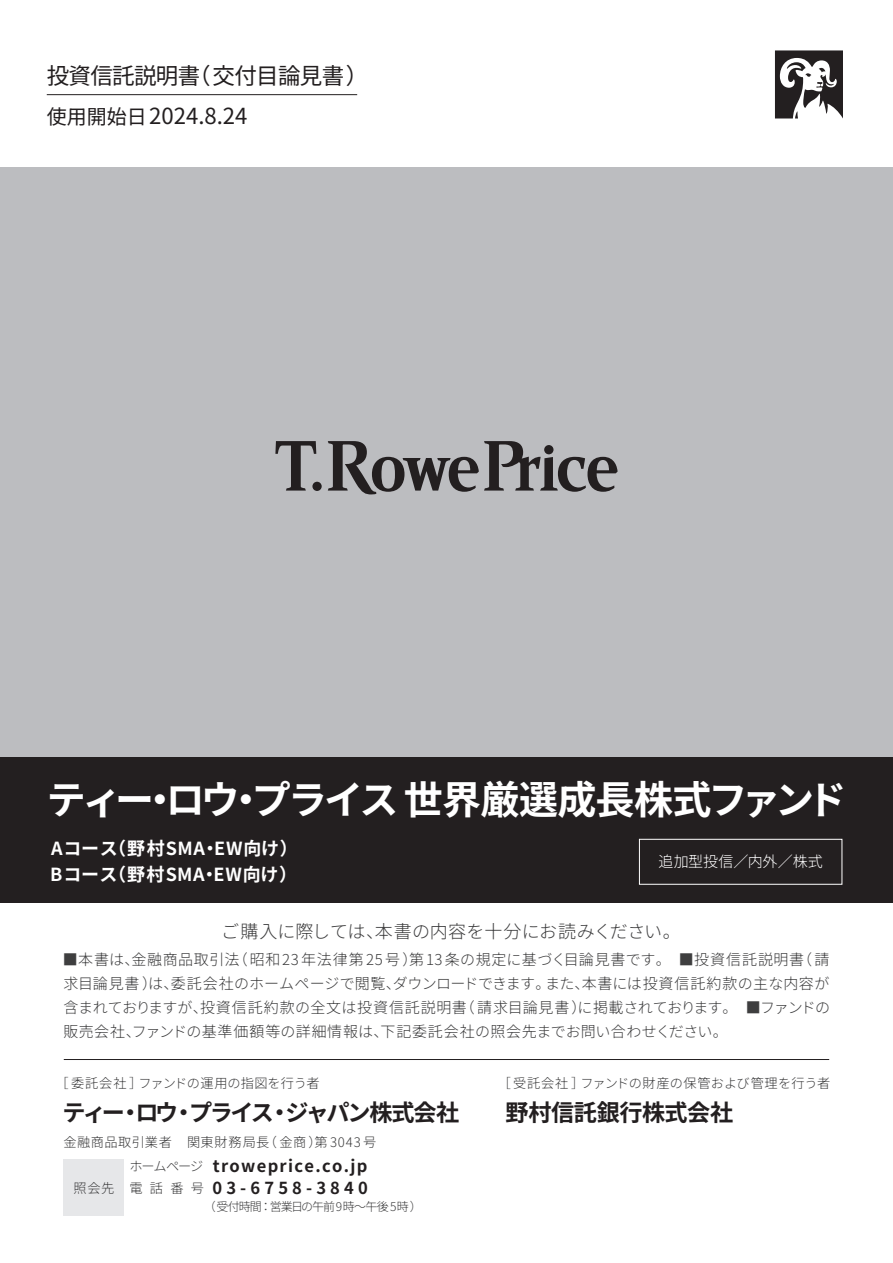
<style>
.page{position:relative;width:893px;height:1263px;background:#fff}
.page>*{position:absolute;margin:0;border:0;box-sizing:border-box;transform-origin:0 0}
.t1{font:700 39px "Noto Sans JP";letter-spacing:-.075em;color:#fff}
.t2{font:700 23.1px "Noto Sans JP";letter-spacing:-.105em;color:#231f20}
.t3{font:700 23.1px "Noto Sans JP";letter-spacing:-.015em;color:#231f20}
.t4{font:22.5px "Noto Sans JP";letter-spacing:-.03em;color:#231f20}
.t5{font:22.2px "Noto Sans JP";color:#231f20}
.t6{font:700 18px/25.2px "Noto Sans JP";letter-spacing:.035em;color:#fff}
.t7{font:300 18px "Noto Sans JP";color:#3e3e3f}
.t8{font:700 16.5px/22px "Noto Sans JP";letter-spacing:.08em;color:#231f20}
.t9{font:300 15px/24px "Noto Sans JP";letter-spacing:.02em;color:#3e3e3f;text-align:justify}
.t10{font:300 15px "Noto Sans JP";color:#fff}
.t11{font:300 13.2px "Noto Sans JP";letter-spacing:.025em;color:#3e3e3f}
.t12{font:300 13.2px "Noto Sans JP";letter-spacing:.045em;color:#3e3e3f}
.t13{font:300 13.2px "Noto Sans JP";color:#3e3e3f}
.t14{font:300 13.2px/21.5px "Noto Sans JP";letter-spacing:-.065em;color:#3e3e3f}
.t15{font:300 12px "Noto Sans JP";letter-spacing:-.07em;color:#3e3e3f}
.s1{font-size:19.95px}
</style>
<div class="page">
<div style="left:0;top:167px;width:893px;height:590px;background:#bcbdc0"></div>
<svg style="left:775px;top:50px;width:68px;height:68px"></svg>
<div style="left:0;top:757px;width:893px;height:146px;background:#231f20"></div>
<div style="left:639px;top:839px;width:203px;height:45px;border:1px solid #fff"></div>
<div style="left:64px;top:1159px;width:60px;height:57px;background:#e6e7e9"></div>
<hr style="left:64px;top:1059px;width:765px;height:1px;background:#231f20">
<hr style="left:47px;top:94px;width:310px;height:1px;background:#231f20">
<svg style="left:275px;top:441px;width:343px;height:53px"></svg>
<h3 class="t4" style="left:47px;top:63px;width:323px">投資信託説明書（交付目論見書）</h3>
<h3 class="t5" style="left:47px;top:103px;width:202px"><span class="s1">使用開始日</span>2024.8.24</h3>
<h1 class="t1" style="left:47px;top:777px;width:801px">ティー・ロウ・プライス 世界厳選成長株式ファンド</h1>
<p class="t6" style="left:50px;top:837px;width:249px">Aコース（野村SMA・EW向け）<br>Bコース（野村SMA・EW向け）</p>
<p class="t10" style="left:659px;top:853px;width:166px">追加型投信／内外／株式</p>
<p class="t7" style="left:221px;top:921px;width:461px">ご購入に際しては、本書の内容を十分にお読みください。</p>
<p class="t9" style="left:63px;top:948px;width:769px">■本書は、金融商品取引法（昭和23年法律第 25号）第13 条の規定に基づく目論見書です。　■投資信託説明書（請求目論見書）は、委託会社のホームページで閲覧、ダウンロードできます。また、本書には投資信託約款の主な内容が含まれておりますが、投資信託約款の全文は投資信託説明書（請求目論見書）に掲載されております。　■ファンドの販売会社、ファンドの基準価額等の詳細情報は、下記委託会社の照会先までお問い合わせください。</p>
<p class="t13" style="left:56px;top:1076px;width:266px">［委託会社］ファンドの運用の指図を行う者</p>
<p class="t11" style="left:498px;top:1076px;width:334px">［受託会社］ファンドの財産の保管および管理を行う者</p>
<h2 class="t2" style="left:63px;top:1100px;width:398px">ティー・ロウ・プライス・ジャパン株式会社</h2>
<h2 class="t3" style="left:506px;top:1100px;width:229px">野村信託銀行株式会社</h2>
<p class="t8" style="left:213px;top:1155px;width:157px">troweprice.co.jp<br>03-6758-3840</p>
<p class="t12" style="left:63px;top:1135px;width:314px">金融商品取引業者　関東財務局長（金商）第 3043 号</p>
<p class="t14" style="left:129px;top:1156px;width:76px">ホームページ電話番号</p>
<p class="t11" style="left:73px;top:1181px;width:43px">照会先</p>
<p class="t15" style="left:204px;top:1199px;width:220px">（受付時間：営業日の午前9時～午後5時）</p>
</div>
